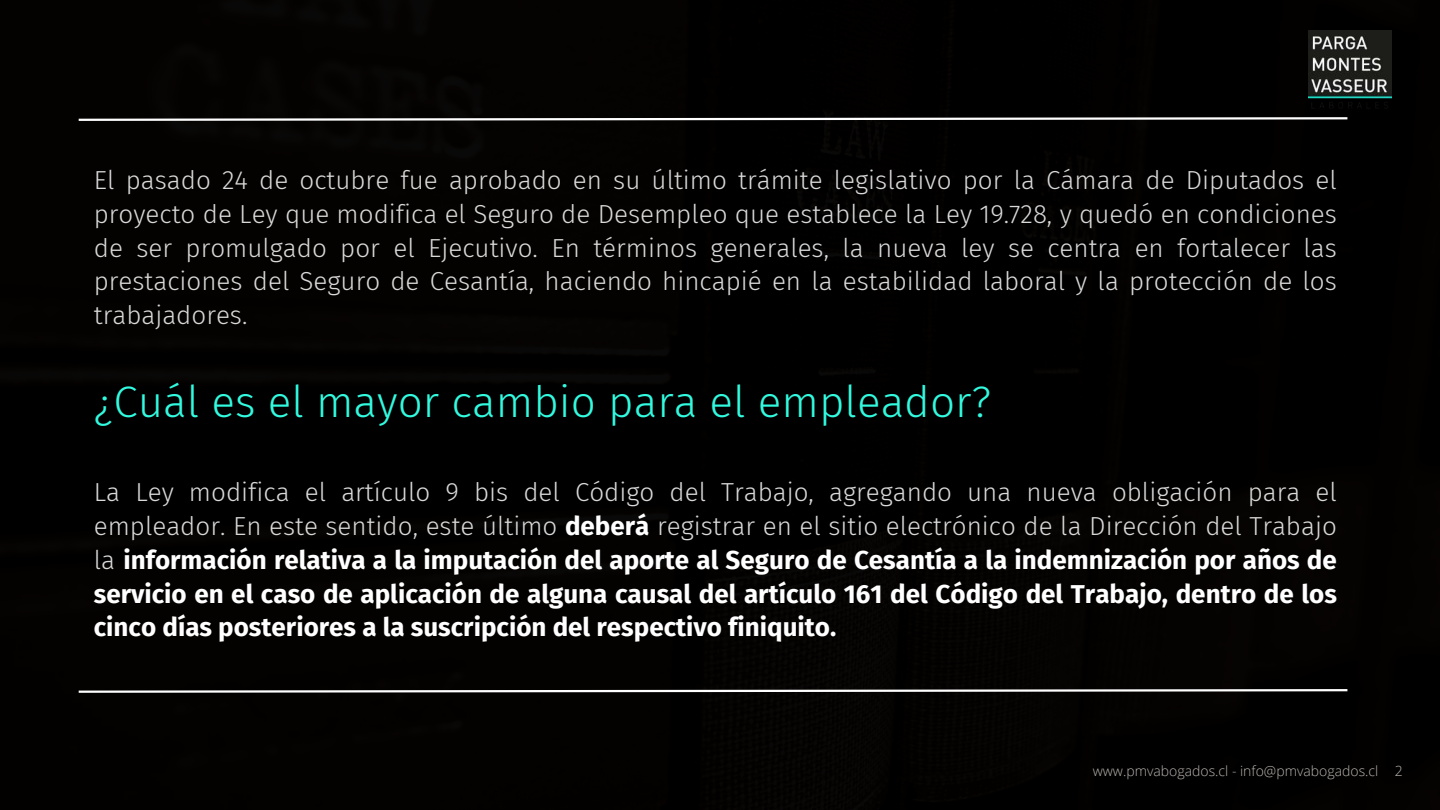
<style>
.page{position:relative;width:1440px;height:810px;background:#030100}
.page>*{position:absolute;margin:0;border:0;box-sizing:border-box;transform-origin:0 0}
.t1{font:300 44px "Fira Sans";color:#31fadf}
.t2{font:700 26px/33.8px "Fira Sans";color:#fff;text-align:justify}
.t3{font:300 26px/33.8px "Fira Sans";color:#d9d9d9;text-align:justify}
.t4{font:300 14px "Open Sans";color:#bab5b1}
.s1{font-weight:300;color:#d9d9d9}
</style>
<div class="page">
<img style="left:1308px;top:30px;width:83px;height:78px">
<svg style="left:76px;top:116px;width:1274px;height:6px"></svg>
<svg style="left:76px;top:688px;width:1274px;height:6px"></svg>
<p class="t3" style="left:94px;top:163px;width:1245px">El pasado 24 de octubre fue aprobado en su último trámite legislativo por la Cámara de Diputados el proyecto de Ley que modifica el Seguro de Desempleo que establece la Ley 19.728, y quedó en condiciones de ser promulgado por el Ejecutivo. En términos generales, la nueva ley se centra en fortalecer las prestaciones del Seguro de Cesantía, haciendo hincapié en la estabilidad laboral y la protección de los trabajadores.</p>
<h1 class="t1" style="left:94px;top:376px;width:899px">¿Cuál es el mayor cambio para el empleador?</h1>
<p class="t2" style="left:94px;top:476px;width:1245px"><span class="s1">La Ley modifica el artículo 9 bis del Código del Trabajo, agregando una nueva obligación para el empleador. En este sentido, este último</span> deberá <span class="s1">registrar en el sitio electrónico de la Dirección del Trabajo la</span> información relativa a la imputación del aporte al Seguro de Cesantía a la indemnización por años de servicio en el caso de aplicación de alguna causal del artículo 161 del Código del Trabajo, dentro de los cinco días posteriores a la suscripción del respectivo finiquito.</p>
<p class="t4" style="left:1093px;top:761px;width:312px">www.pmvabogados.cl - info@pmvabogados.cl 2</p>
</div>
